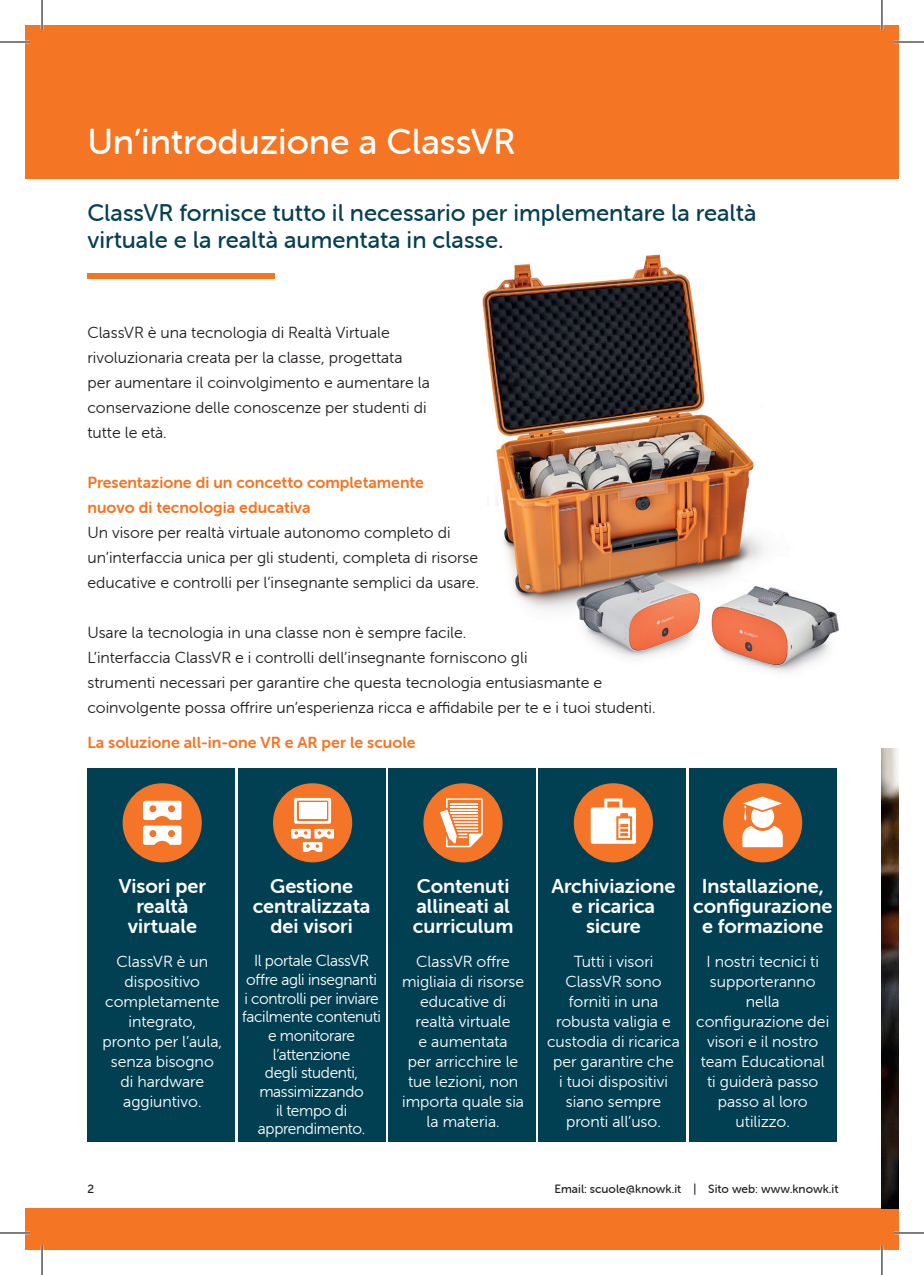
<style>
.page{position:relative;width:924px;height:1275px;background:#fff}
.page>*{position:absolute;margin:0;border:0;box-sizing:border-box;transform-origin:0 0}
.t1{font:36px "Museo Sans Rounded 500";color:#fff}
.t2{font:24px/27px "Museo Sans Rounded 500";color:#063f53}
.t3{font:20px/20px "Museo Sans Rounded 700";color:#fff;text-align:center}
.t4{font:16px/25px "Museo Sans Rounded 300";color:#231f20}
.t5{font:16px/20px "Museo Sans Rounded 300";color:#fff;text-align:center}
.t6{font:16px/18.8px "Museo Sans Rounded 300";letter-spacing:-.02em;color:#fff;text-align:center}
.t7{font:16px/25px "Museo Sans Rounded 700";color:#f47523}
.t8{font:12px "Museo Sans Rounded 500";color:#231f20}
</style>
<div class="page">
<div style="left:864px;top:25px;width:34px;height:153px;background:#f47523"></div>
<div style="left:864px;top:1208px;width:34px;height:42px;background:#f47523"></div>
<div style="left:25px;top:25px;width:856px;height:153px;background:#f47523"></div>
<div style="left:25px;top:1208px;width:856px;height:42px;background:#f47523"></div>
<img style="left:881px;top:748px;width:17px;height:460px">
<img style="left:482px;top:254px;width:358px;height:418px">
<div style="left:87px;top:768px;width:148px;height:374px;background:#013f53"></div>
<div style="left:123px;top:783px;width:79px;height:79px;background:#f47527;border-radius:50%"></div>
<svg style="left:143px;top:801px;width:38px;height:44px"></svg>
<div style="left:388px;top:768px;width:147px;height:374px;background:#013f53"></div>
<div style="left:423px;top:783px;width:79px;height:79px;background:#f47527;border-radius:50%"></div>
<svg style="left:440px;top:798px;width:42px;height:49px"></svg>
<div style="left:238px;top:768px;width:147px;height:374px;background:#013f53"></div>
<div style="left:273px;top:783px;width:79px;height:79px;background:#f47527;border-radius:50%"></div>
<svg style="left:294px;top:798px;width:37px;height:25px"></svg>
<svg style="left:291px;top:829px;width:43px;height:23px"></svg>
<div style="left:538px;top:768px;width:147px;height:374px;background:#013f53"></div>
<div style="left:573px;top:783px;width:79px;height:79px;background:#f47527;border-radius:50%"></div>
<svg style="left:590px;top:798px;width:45px;height:45px"></svg>
<div style="left:688px;top:768px;width:148px;height:374px;background:#013f53"></div>
<div style="left:722px;top:783px;width:79px;height:79px;background:#f47527;border-radius:50%"></div>
<svg style="left:742px;top:796px;width:40px;height:51px"></svg>
<div style="left:87px;top:273px;width:187px;height:5px;background:#f47523"></div>
<hr style="left:0;top:41px;width:30px;height:2px;background:#fff">
<hr style="left:893px;top:41px;width:30px;height:2px;background:#fff">
<hr style="left:0;top:1231px;width:30px;height:3px;background:#fff">
<hr style="left:893px;top:1231px;width:30px;height:3px;background:#fff">
<hr style="left:41px;top:0;width:2px;height:30px;background:#fff">
<hr style="left:41px;top:1245px;width:2px;height:30px;background:#fff">
<hr style="left:880px;top:0;width:2px;height:30px;background:#fff">
<hr style="left:880px;top:1245px;width:2px;height:30px;background:#fff">
<hr style="left:0;top:42px;width:30px;height:1px;background:#000">
<hr style="left:893px;top:42px;width:30px;height:1px;background:#000">
<hr style="left:0;top:1232px;width:30px;height:1px;background:#000">
<hr style="left:893px;top:1232px;width:30px;height:1px;background:#000">
<hr style="left:42px;top:0;width:1px;height:30px;background:#000">
<hr style="left:42px;top:1245px;width:1px;height:30px;background:#000">
<hr style="left:881px;top:0;width:1px;height:30px;background:#000">
<hr style="left:881px;top:1245px;width:1px;height:30px;background:#000">
<h1 class="t1" style="left:87px;top:122px;width:429px">Un’introduzione a ClassVR</h1>
<h2 class="t2" style="left:87px;top:199px;width:670px">ClassVR fornisce tutto il necessario per implementare la realtà virtuale e la realtà aumentata in classe.</h2>
<p class="t4" style="left:87px;top:320px;width:344px">ClassVR è una tecnologia di Realtà Virtuale rivoluzionaria creata per la classe, progettata per aumentare il coinvolgimento e aumentare la conservazione delle conoscenze per studenti di tutte le età.</p>
<p class="t7" style="left:87px;top:470px;width:338px">Presentazione di un concetto completamente nuovo di tecnologia educativa</p>
<p class="t4" style="left:87px;top:520px;width:393px">Un visore per realtà virtuale autonomo completo di un’interfaccia unica per gli studenti, completa di risorse educative e controlli per l’insegnante semplici da usare.</p>
<p class="t4" style="left:87px;top:620px;width:569px">Usare la tecnologia in una classe non è sempre facile.<br>L’interfaccia ClassVR e i controlli dell’insegnante forniscono gli<br>strumenti necessari per garantire che questa tecnologia entusiasmante e coinvolgente possa offrire un’esperienza ricca e affidabile per te e i tuoi studenti.</p>
<p class="t7" style="left:87px;top:730px;width:329px">La soluzione all-in-one VR e AR per le scuole</p>
<p class="t3" style="left:119px;top:876px;width:89px">Visori per realtà virtuale</p>
<p class="t5" style="left:102px;top:952px;width:121px">ClassVR è un dispositivo completamente integrato, pronto per l’aula, senza bisogno di hardware aggiuntivo.</p>
<p class="t3" style="left:252px;top:876px;width:119px">Gestione centralizzata dei visori</p>
<p class="t6" style="left:242px;top:951px;width:140px">Il portale ClassVR offre agli insegnanti<br>i controlli per inviare facilmente contenuti e monitorare l’attenzione<br>degli studenti, massimizzando<br>il tempo di apprendimento.</p>
<p class="t3" style="left:412px;top:876px;width:102px;text-align:left">Contenuti allineati al curriculum</p>
<p class="t5" style="left:402px;top:952px;width:124px">ClassVR offre migliaia di risorse educative di realtà virtuale<br>e aumentata<br>per arricchire le tue lezioni, non importa quale sia la materia.</p>
<p class="t3" style="left:551px;top:876px;width:125px">Archiviazione e ricarica sicure</p>
<p class="t5" style="left:547px;top:952px;width:134px">Tutti i visori<br>ClassVR sono forniti in una robusta valigia e custodia di ricarica per garantire che<br>i tuoi dispositivi siano sempre pronti all’uso.</p>
<p class="t3" style="left:693px;top:876px;width:140px">Installazione, configurazione e formazione</p>
<p class="t5" style="left:696px;top:952px;width:134px">I nostri tecnici ti supporteranno nella configurazione dei visori e il nostro team Educational ti guiderà passo passo al loro utilizzo.</p>
<p class="t8" style="left:87px;top:1182px;width:8px">2</p>
<p class="t8" style="left:554px;top:1182px;width:285px">Email: scuole@knowk.it | Sito web: www.knowk.it</p>
</div>
